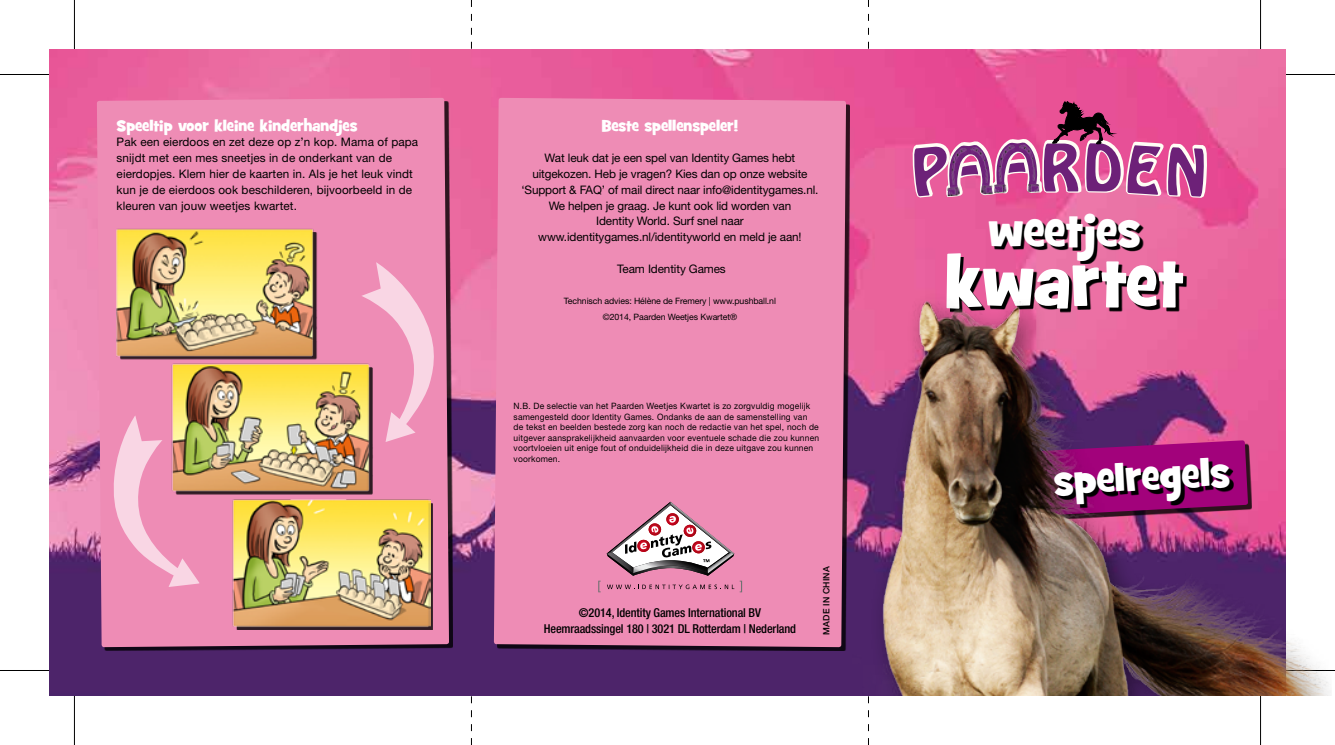
<style>
.page{position:relative;width:1335px;height:745px;background:#fff}
.page>*{position:absolute;margin:0;border:0;box-sizing:border-box;transform-origin:0 0}
.t1{font:70px "Grilled Cheese BTN";color:#fff}
.t2{font:47.25px "Grilled Cheese BTN";letter-spacing:-.005em;color:#fff}
.t3{font:40.25px "Grilled Cheese BTN";color:#fff}
.t4{font:15.75px "Grilled Cheese BTN";color:#fff}
.t5{font:500 condensed 12.25px/15.8px "Helvetica Neue LT Std";letter-spacing:-.01em;color:#000;text-align:center}
.t6{font:11.72px/15.8px "Helvetica Neue LT Std";letter-spacing:-.01em;color:#000;text-align:center}
.t7{font:11.72px/15.8px "Helvetica Neue LT Std";letter-spacing:.01em;color:#000}
.t8{font:8.75px/10.5px "Helvetica Neue LT Std";letter-spacing:.02em;color:#000}
.t9{font:8.75px/15.8px "Helvetica Neue LT Std";letter-spacing:-.01em;color:#000;text-align:center}
.t10{font:500 8.75px "Helvetica Neue LT Std";letter-spacing:.02em;color:#000}
</style>
<div class="page">
<svg style="left:471px;top:0;width:1px;height:744px"></svg>
<svg style="left:868px;top:0;width:1px;height:744px"></svg>
<hr style="left:74px;top:0;width:1px;height:744px;background:#000">
<hr style="left:1260px;top:0;width:1px;height:744px;background:#000">
<hr style="left:0;top:74px;width:1334px;height:1px;background:#000">
<hr style="left:0;top:669px;width:1334px;height:1px;background:#000">
<img style="left:50px;top:50px;width:1235px;height:644px">
<svg style="left:950px;top:256px;width:236px;height:37px;background:#6e314c"></svg>
<svg style="left:992px;top:216px;width:151px;height:48px;background:#883e5e"></svg>
<img style="left:763px;top:293px;width:567px;height:401px">
<div style="left:97px;top:98px;width:352px;height:548px;background:#ee8cb5"></div>
<div style="left:494px;top:98px;width:352px;height:548px;background:#ee8cb5"></div>
<svg style="left:598px;top:580px;width:2px;height:12px"></svg>
<svg style="left:606px;top:501px;width:136px;height:91px"></svg>
<svg style="left:908px;top:81px;width:299px;height:126px;background:#cc5896"></svg>
<svg style="left:1058px;top:461px;width:175px;height:46px;background:#61034a"></svg>
<svg style="left:432px;top:262px;width:6px;height:179px"></svg>
<svg style="left:111px;top:415px;width:6px;height:171px"></svg>
<img style="left:117px;top:226px;width:313px;height:406px">
<h3 class="t4" style="left:117px;top:115px;width:242px">Speeltip voor kleine kinderhandjes</h3>
<p class="t7" style="left:117px;top:134px;width:303px">Pak een eierdoos en zet deze op z’n kop. Mama of papa snijdt met een mes sneetjes in de onderkant van de eierdopjes. Klem hier de kaarten in. Als je het leuk vindt kun je de eierdoos ook beschilderen, bijvoorbeeld in de kleuren van jouw weetjes kwartet.</p>
<h3 class="t4" style="left:601px;top:115px;width:138px">Beste spellenspeler!</h3>
<p class="t6" style="left:521px;top:150px;width:298px">Wat leuk dat je een spel van Identity Games hebt uitgekozen. Heb je vragen? Kies dan op onze website ‘Support &amp; FAQ’ of mail direct naar info@identitygames.nl.<br>We helpen je graag. Je kunt ook lid worden van<br>Identity World. Surf snel naar www.identitygames.nl/identityworld en meld je aan!</p>
<h3 class="t6" style="left:617px;top:260px;width:110px">Team Identity Games</h3>
<p class="t9" style="left:564px;top:293px;width:213px">Technisch advies: Hélène de Fremery | www.pushball.nl ©2014, Paarden Weetjes Kwartet®</p>
<p class="t8" style="left:513px;top:400px;width:307px">N.B. De selectie van het Paarden Weetjes Kwartet is zo zorgvuldig mogelijk samengesteld door Identity Games. Ondanks de aan de samenstelling van de tekst en beelden bestede zorg kan noch de redactie van het spel, noch de uitgever aansprakelijkheid aanvaarden voor eventuele schade die zou kunnen voortvloeien uit enige fout of onduidelijkheid die in deze uitgave zou kunnen voorkomen.</p>
<h3 class="t5" style="left:544px;top:604px;width:254px">©2014, Identity Games International BV<br>Heemraadssingel 180 | 3021 DL Rotterdam | Nederland</h3>
<p class="t10" style="left:821px;top:634px;width:70px;rotate:-90deg">MADE IN CHINA</p>
<h2 class="t2" style="left:988px;top:198px;width:154px">weetjes</h2>
<h1 class="t1" style="left:944px;top:236px;width:241px">kwartet</h1>
<h3 class="t3" style="left:1052px;top:454px;width:178px;rotate:-3deg">spelregels</h3>
</div>
